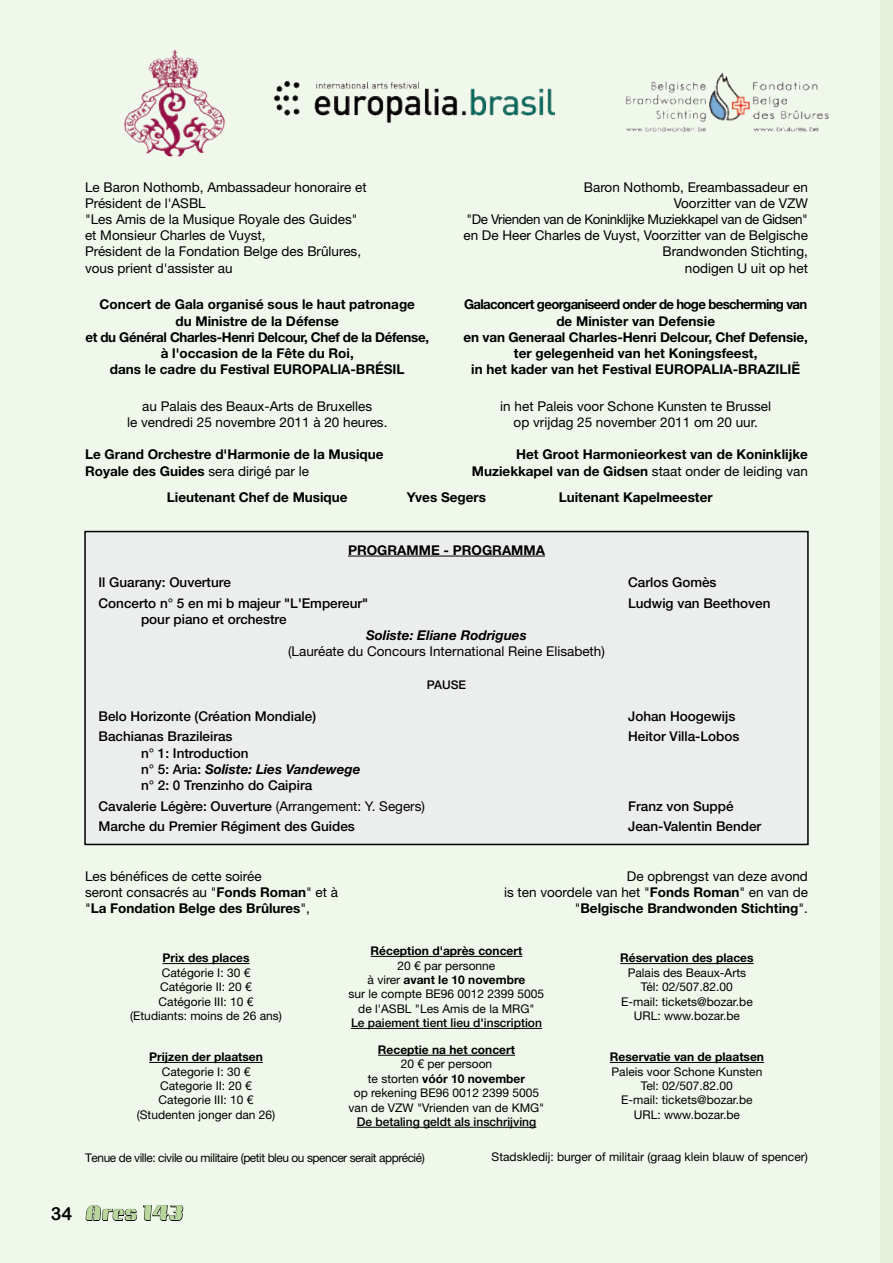
<style>
.page{position:relative;width:893px;height:1263px;background:#f0f7eb}
.page>*{position:absolute;margin:0;border:0;box-sizing:border-box;transform-origin:0 0}
.t1{font:800 18px "Camellia";color:#b9d79d}
.t2{font:13.5px/16.2px "Helvetica Neue LT Std";color:#000}
.t3{font:700 13.5px/16.2px "Helvetica Neue LT Std";color:#000;text-align:center}
.t4{font:500 13.5px/16.2px "Helvetica Neue LT Std";color:#000}
.t5{font:italic 700 13.5px "Helvetica Neue LT Std";color:#000}
.t6{font:12px/14.4px "Helvetica Neue LT Std";color:#000;text-align:center}
.t7{font:700 12px "Helvetica Neue LT Std";color:#000}
.t8{font:500 12px "Helvetica Neue LT Std";color:#000}
.t9{font:12px "Helvetica Neue LT Std";letter-spacing:-.035em;color:#000}
.s1{font-weight:400}
.s2{font-weight:700;font-style:italic}
.s3{font-weight:700}
.s4{font-family:"Arial Rounded MT Bold";font-weight:400;color:#000}
</style>
<div class="page">
<svg style="left:85px;top:1205px;width:52px;height:16px"></svg>
<svg style="left:143px;top:1205px;width:41px;height:16px"></svg>
<hr style="left:162px;top:963px;width:88px;height:1px;background:#000">
<hr style="left:371px;top:956px;width:151px;height:1px;background:#000">
<hr style="left:351px;top:1028px;width:191px;height:1px;background:#000">
<hr style="left:620px;top:963px;width:134px;height:1px;background:#000">
<hr style="left:149px;top:1062px;width:114px;height:1px;background:#000">
<hr style="left:378px;top:1055px;width:137px;height:1px;background:#000">
<hr style="left:357px;top:1127px;width:179px;height:1px;background:#000">
<hr style="left:610px;top:1062px;width:154px;height:1px;background:#000">
<div style="left:85px;top:531px;width:723px;height:313px;background:#eceded"></div>
<hr style="left:348px;top:556px;width:197px;height:1px;background:#000">
<div style="left:84px;top:531px;width:725px;height:314px;border:2px solid #000"></div>
<img style="left:124px;top:50px;width:55px;height:106px">
<img style="left:284px;top:81px;width:136px;height:8px">
<img style="left:693px;top:72px;width:107px;height:48px">
<p class="t2" style="left:85px;top:179px;width:283px">Le Baron Nothomb, Ambassadeur honoraire et Président de l'ASBL<br>"Les Amis de la Musique Royale des Guides" et Monsieur Charles de Vuyst,<br>Président de la Fondation Belge des Brûlures, vous prient d'assister au</p>
<p class="t3" style="left:85px;top:296px;width:345px">Concert de Gala organisé sous le haut patronage<br>du Ministre de la Défense<br>et du Général Charles-Henri Delcour, Chef de la Défense, à l'occasion de la Fête du Roi,<br>dans le cadre du Festival EUROPALlA-BRÉSIL</p>
<p class="t2" style="left:127px;top:398px;width:262px;text-align:center">au Palais des Beaux-Arts de Bruxelles<br>le vendredi 25 novembre 2011 à 20 heures.</p>
<p class="t3" style="left:85px;top:446px;width:300px;text-align:left">Le Grand Orchestre d'Harmonie de la Musique<br>Royale des Guides <span class="s1">sera dirigé par le</span></p>
<p class="t2" style="left:463px;top:179px;width:346px;text-align:right">Baron Nothomb, Ereambassadeur en<br>Voorzitter van de VZW<br>"De Vrienden van de Koninklijke Muziekkapel van de Gidsen" en De Heer Charles de Vuyst, Voorzitter van de Belgische Brandwonden Stichting,<br>nodigen U uit op het</p>
<p class="t3" style="left:463px;top:296px;width:346px">Galaconcert georganiseerd onder de hoge bescherming van de Minister van Defensie<br>en van Generaal Charles-Henri Delcour, Chef Defensie, ter gelegenheid van het Koningsfeest,<br>in het kader van het Festival EUROPALIA-BRAZILIË</p>
<p class="t2" style="left:500px;top:398px;width:272px;text-align:center">in het Paleis voor Schone Kunsten te Brussel op vrijdag 25 november 2011 om 20 uur.</p>
<p class="t3" style="left:472px;top:446px;width:338px;text-align:right">Het Groot Harmonieorkest van de Koninklijke<br>Muziekkapel van de Gidsen <span class="s1">staat onder de leiding van</span></p>
<p class="t3" style="left:167px;top:489px;width:182px">Lieutenant Chef de Musique</p>
<p class="t3" style="left:407px;top:489px;width:81px">Yves Segers</p>
<p class="t3" style="left:559px;top:489px;width:155px">Luitenant Kapelmeester</p>
<p class="t3" style="left:348px;top:541px;width:198px">PROGRAMME - PROGRAMMA</p>
<p class="t4" style="left:99px;top:574px;width:134px">Il Guarany: Ouverture</p>
<p class="t4" style="left:628px;top:574px;width:90px">Carlos Gomès</p>
<p class="t4" style="left:99px;top:594px;width:271px">Concerto n° 5 en mi b majeur "L'Empereur"</p>
<p class="t4" style="left:628px;top:594px;width:144px">Ludwig van Beethoven</p>
<p class="t4" style="left:141px;top:611px;width:147px">pour piano et orchestre</p>
<p class="t5" style="left:366px;top:627px;width:162px">Soliste: Eliane Rodrigues</p>
<p class="t2" style="left:288px;top:643px;width:318px">(Lauréate du Concours International Reine Elisabeth)</p>
<p class="t8" style="left:427px;top:677px;width:41px">PAUSE</p>
<p class="t4" style="left:99px;top:708px;width:219px">Belo Horizonte (Création Mondiale)</p>
<p class="t4" style="left:628px;top:708px;width:109px">Johan Hoogewijs</p>
<p class="t4" style="left:99px;top:728px;width:136px">Bachianas Brazileiras</p>
<p class="t4" style="left:628px;top:728px;width:113px">Heitor Villa-Lobos</p>
<p class="t4" style="left:141px;top:745px;width:221px">n° 1: Introduction<br>n° 5: Aria: <span class="s2">Soliste: Lies Vandewege </span>n° 2: 0 Trenzinho do Caipira</p>
<p class="t4" style="left:99px;top:797px;width:328px">Cavalerie Légère: Ouverture <span class="s1">(Arrangement: Y. Segers)</span></p>
<p class="t4" style="left:628px;top:797px;width:107px">Franz von Suppé</p>
<p class="t4" style="left:99px;top:818px;width:258px">Marche du Premier Régiment des Guides</p>
<p class="t4" style="left:628px;top:818px;width:135px">Jean-Valentin Bender</p>
<p class="t2" style="left:85px;top:867px;width:255px">Les bénéfices de cette soirée<br>seront consacrés au "<span class="s3">Fonds Roman</span>" et à "<span class="s3">La Fondation Belge des Brûlures</span>",</p>
<p class="t2" style="left:504px;top:867px;width:305px;text-align:right">De opbrengst van deze avond<br>is ten voordele van het "<span class="s3">Fonds Roman</span>" en van de "<span class="s3">Belgische Brandwonden Stichting</span>".</p>
<p class="t7" style="left:162px;top:951px;width:89px">Prix des places</p>
<p class="t6" style="left:130px;top:965px;width:153px">Catégorie I: 30 €<br>Catégorie II: 20 €<br>Catégorie III: 10 € (Etudiants: moins de 26 ans)</p>
<p class="t7" style="left:149px;top:1049px;width:115px">Prijzen der plaatsen</p>
<p class="t6" style="left:137px;top:1064px;width:140px">Categorie I: 30 €<br>Categorie II: 20 €<br>Categorie III: 10 € (Studenten jonger dan 26)</p>
<p class="t7" style="left:371px;top:943px;width:153px">Réception d'après concert</p>
<p class="t6" style="left:349px;top:958px;width:197px">20 € par personne<br>à virer <span class="s3">avant le 10 novembre<br></span>sur le compte BE96 0012 2399 5005 de l'ASBL "Les Amis de la MRG"</p>
<p class="t8" style="left:351px;top:1016px;width:192px">Le paiement tient lieu d'inscription</p>
<p class="t7" style="left:378px;top:1042px;width:139px">Receptie na het concert</p>
<p class="t6" style="left:349px;top:1057px;width:197px">20 € per persoon<br>te storten <span class="s3">vóór 10 november<br></span>op rekening BE96 0012 2399 5005 van de VZW "Vrienden van de KMG"</p>
<p class="t8" style="left:357px;top:1114px;width:181px">De betaling geldt als inschrijving</p>
<p class="t7" style="left:620px;top:951px;width:135px">Réservation des places</p>
<p class="t6" style="left:621px;top:965px;width:133px">Palais des Beaux-Arts<br>Tél: 02/507.82.00<br>E-mail: tickets@bozar.be<br>URL: www.bozar.be</p>
<p class="t7" style="left:610px;top:1049px;width:156px">Reservatie van de plaatsen</p>
<p class="t6" style="left:611px;top:1064px;width:152px">Paleis voor Schone Kunsten<br>Tel: 02/507.82.00<br>E-mail: tickets@bozar.be<br>URL: www.bozar.be</p>
<p class="t9" style="left:85px;top:1151px;width:341px">Tenue de ville: civile ou militaire (petit bleu ou spencer serait apprécié)</p>
<p class="t6" style="left:492px;top:1149px;width:318px">Stadskledij: burger of militair (graag klein blauw of spencer)</p>
<h1 class="t1" style="left:51px;top:1204px;width:134px"><span class="s4">34</span> Ares 143</h1>
</div>
